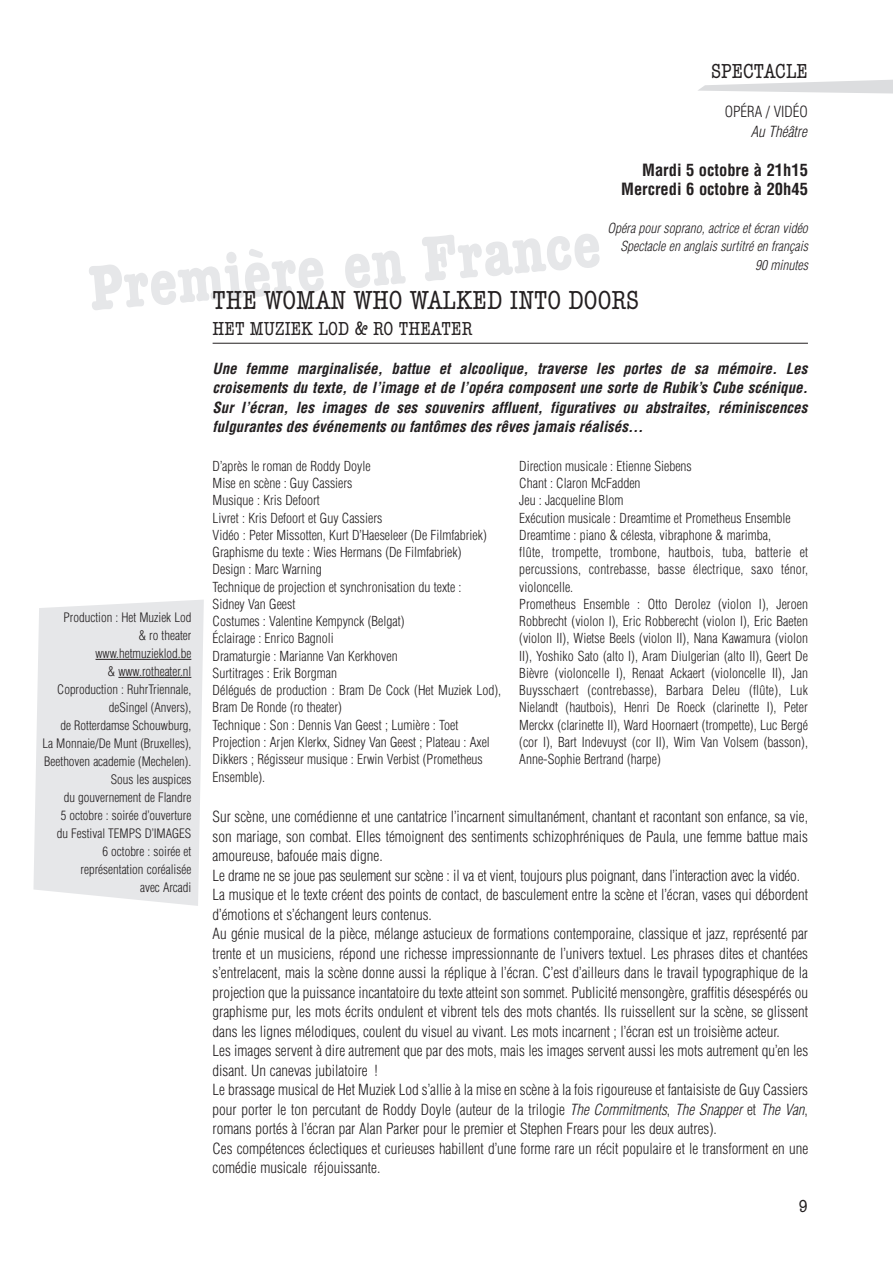
<style>
.page{position:relative;width:893px;height:1263px;background:#fff}
.page>*{position:absolute;margin:0;border:0;box-sizing:border-box;transform-origin:0 0}
.t1{font:700 condensed 66px "American Typewriter";color:#e6e7e9}
.t2{font:condensed 27px "American Typewriter";color:#231f20}
.t3{font:condensed 21px "American Typewriter";color:#231f20}
.t4{font:condensed 19.5px "American Typewriter";color:#231f20}
.t5{font:condensed 18px "American Typewriter";color:#231f20}
.t6{font:700 condensed 16.5px/19.5px "Helvetica";color:#231f20;text-align:right}
.t7{font:300 condensed 15px/19.5px "Helvetica";color:#231f20}
.t8{font:italic 700 condensed 15px/19.5px "Helvetica";color:#231f20;text-align:justify}
.t9{font:italic 300 condensed 15px "Helvetica";color:#231f20}
.t10{font:300 condensed 13.5px/17.2px "Helvetica";color:#231f20}
.t11{font:italic 300 condensed 13.5px/18px "Helvetica";color:#231f20;text-align:right}
.t12{font:300 condensed 12.75px/18px "Helvetica";color:#231f20;text-align:right}
.s1{font-style:italic}
</style>
<div class="page">
<svg style="left:33px;top:600px;width:171px;height:306px;background:#e7e8ea"></svg>
<hr style="left:213px;top:343px;width:595px;height:1px;background:#231f20">
<svg style="left:698px;top:80px;width:195px;height:14px"></svg>
<svg style="left:96px;top:659px;width:20px;height:1px"></svg>
<hr style="left:116px;top:659px;width:75px;height:1px;background:#231f20">
<svg style="left:118px;top:677px;width:28px;height:1px"></svg>
<hr style="left:146px;top:677px;width:35px;height:1px;background:#231f20">
<h3 class="t3" style="left:711px;top:60px;width:98px">SPECTACLE</h3>
<p class="t7" style="left:725px;top:102px;width:85px">OPÉRA / VIDÉO</p>
<p class="t9" style="left:751px;top:123px;width:58px">Au Théâtre</p>
<p class="t6" style="left:621px;top:160px;width:188px">Mardi 5 octobre à 21h15<br>Mercredi 6 octobre à 20h45</p>
<p class="t11" style="left:607px;top:219px;width:202px">Opéra pour soprano, actrice et écran vidéo<br>Spectacle en anglais surtitré en français</p>
<p class="t11" style="left:755px;top:257px;width:54px">90 minutes</p>
<h2 class="t2" style="left:213px;top:285px;width:428px">THE WOMAN WHO WALKED INTO DOORS</h2>
<h3 class="t4" style="left:213px;top:318px;width:261px">HET MUZIEK LOD &amp; RO THEATER</h3>
<p class="t8" style="left:213px;top:359px;width:597px">Une femme marginalisée, battue et alcoolique, traverse les portes de sa mémoire. Les croisements du texte, de l’image et de l’opéra composent une sorte de Rubik’s Cube scénique.<br>Sur l’écran, les images de ses souvenirs affluent, figuratives ou abstraites, réminiscences fulgurantes des événements ou fantômes des rêves jamais réalisés…</p>
<h1 class="t1" style="left:86px;top:250px;width:515px;rotate:-5deg">Première en France</h1>
<p class="t12" style="left:43px;top:609px;width:150px">Production : Het Muziek Lod<br>&amp; ro theater www.hetmuzieklod.be<br>&amp; www.rotheater.nl<br>Coproduction : RuhrTriennale, deSingel (Anvers),<br>de Rotterdamse Schouwburg,<br>La Monnaie/De Munt (Bruxelles),<br>Beethoven academie (Mechelen).<br>Sous les auspices<br>du gouvernement de Flandre<br>5 octobre : soirée d’ouverture<br>du Festival TEMPS D’IMAGES<br>6 octobre : soirée et représentation coréalisée<br>avec Arcadi</p>
<p class="t10" style="left:213px;top:458px;width:290px">D’après le roman de Roddy Doyle<br>Mise en scène : Guy Cassiers<br>Musique : Kris Defoort<br>Livret : Kris Defoort et Guy Cassiers<br>Vidéo : Peter Missotten, Kurt D’Haeseleer (De Filmfabriek)<br>Graphisme du texte : Wies Hermans (De Filmfabriek)<br>Design : Marc Warning<br>Technique de projection et synchronisation du texte :<br>Sidney Van Geest<br>Costumes : Valentine Kempynck (Belgat)<br>Éclairage : Enrico Bagnoli<br>Dramaturgie : Marianne Van Kerkhoven<br>Surtitrages : Erik Borgman<br>Délégués de production : Bram De Cock (Het Muziek Lod), Bram De Ronde (ro theater)<br>Technique : Son : Dennis Van Geest ; Lumière : Toet Projection : Arjen Klerkx, Sidney Van Geest ; Plateau : Axel Dikkers ; Régisseur musique : Erwin Verbist (Prometheus Ensemble).</p>
<p class="t10" style="left:519px;top:458px;width:290px">Direction musicale : Etienne Siebens<br>Chant : Claron McFadden<br>Jeu : Jacqueline Blom<br>Exécution musicale : Dreamtime et Prometheus Ensemble Dreamtime : piano &amp; célesta, vibraphone &amp; marimba,<br>flûte, trompette, trombone, hautbois, tuba, batterie et percussions, contrebasse, basse électrique, saxo ténor, violoncelle.<br>Prometheus Ensemble : Otto Derolez (violon I), Jeroen Robbrecht (violon I), Eric Robberecht (violon I), Eric Baeten (violon II), Wietse Beels (violon II), Nana Kawamura (violon II), Yoshiko Sato (alto I), Aram Diulgerian (alto II), Geert De Bièvre (violoncelle I), Renaat Ackaert (violoncelle II), Jan Buysschaert (contrebasse), Barbara Deleu (flûte), Luk Nielandt (hautbois), Henri De Roeck (clarinette I), Peter Merckx (clarinette II), Ward Hoornaert (trompette), Luc Bergé (cor I), Bart Indevuyst (cor II), Wim Van Volsem (basson), Anne-Sophie Bertrand (harpe)</p>
<p class="t7" style="left:213px;top:807px;width:597px">Sur scène, une comédienne et une cantatrice l’incarnent simultanément, chantant et racontant son enfance, sa vie, son mariage, son combat. Elles témoignent des sentiments schizophréniques de Paula, une femme battue mais amoureuse, bafouée mais digne.<br>Le drame ne se joue pas seulement sur scène : il va et vient, toujours plus poignant, dans l’interaction avec la vidéo.<br>La musique et le texte créent des points de contact, de basculement entre la scène et l’écran, vases qui débordent d’émotions et s’échangent leurs contenus.<br>Au génie musical de la pièce, mélange astucieux de formations contemporaine, classique et jazz, représenté par trente et un musiciens, répond une richesse impressionnante de l’univers textuel. Les phrases dites et chantées s’entrelacent, mais la scène donne aussi la réplique à l’écran. C’est d’ailleurs dans le travail typographique de la projection que la puissance incantatoire du texte atteint son sommet. Publicité mensongère, graffitis désespérés ou graphisme pur, les mots écrits ondulent et vibrent tels des mots chantés. Ils ruissellent sur la scène, se glissent dans les lignes mélodiques, coulent du visuel au vivant. Les mots incarnent ; l’écran est un troisième acteur.<br>Les images servent à dire autrement que par des mots, mais les images servent aussi les mots autrement qu’en les disant. Un canevas jubilatoire !<br>Le brassage musical de Het Muziek Lod s’allie à la mise en scène à la fois rigoureuse et fantaisiste de Guy Cassiers pour porter le ton percutant de Roddy Doyle (auteur de la trilogie <span class="s1">The Commitments</span>, <span class="s1">The Snapper</span> et <span class="s1">The Van</span>, romans portés à l’écran par Alan Parker pour le premier et Stephen Frears pour les deux autres).<br>Ces compétences éclectiques et curieuses habillent d’une forme rare un récit populaire et le transforment en une comédie musicale réjouissante.</p>
<p class="t5" style="left:799px;top:1196px;width:10px">9</p>
</div>
